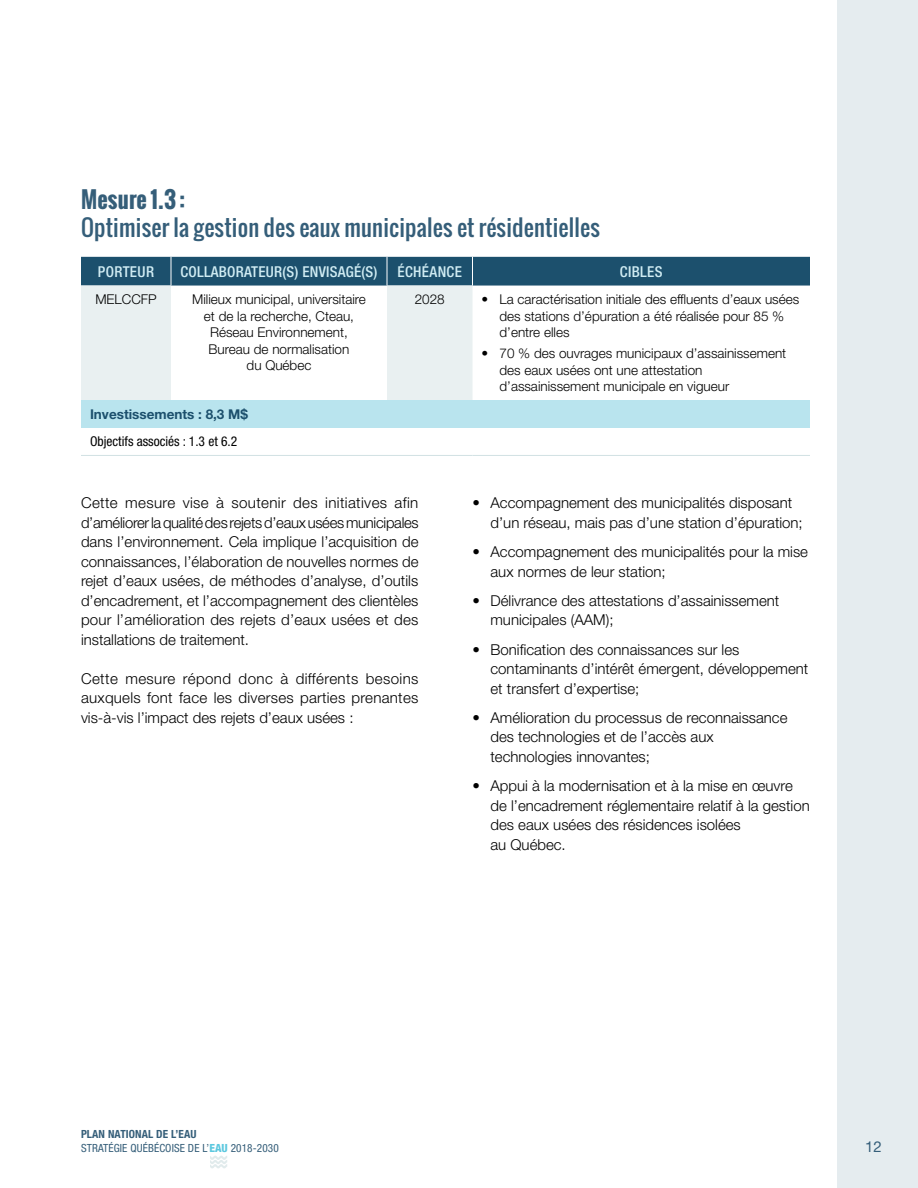
<style>
.page{position:relative;width:918px;height:1188px;background:#fff}
.page>*{position:absolute;margin:0;border:0;box-sizing:border-box;transform-origin:0 0}
.t1{font:22.5px/28.5px "Oswald";letter-spacing:.01em;color:#355e79}
.t2{font:300 15px/19.5px "Helvetica Neue LT Std";color:#000}
.TH{font:500 condensed 15px "Helvetica Neue LT Std";letter-spacing:.015em;color:#d0ecf3}
.t3{font:15px "Helvetica Neue LT Std";color:#355e79}
.TD{font:300 13.5px/16.5px "Helvetica Neue LT Std";color:#000}
.TD-2{font:condensed 13.5px "Helvetica Neue LT Std";color:#000}
.TD-3{font:700 13.5px "Helvetica Neue LT Std";color:#1c506d}
.t4{font:condensed 11.25px/13.5px "Helvetica Neue LT Std";letter-spacing:.01em;color:#355e79}
.s1{font-weight:700}
.s2{font-weight:800;color:#5cc8df}
</style>
<div class="page">
<div style="left:837px;top:0;width:81px;height:1188px;background:#e5ecef"></div>
<svg style="left:210px;top:1156px;width:17px;height:12px"></svg>
<svg style="left:81px;top:286px;width:391px;height:114px"></svg>
<div style="left:81px;top:400px;width:729px;height:28px;background:#b9e4ee"></div>
<hr style="left:81px;top:455px;width:90px;height:1px;background:#d2e1e3">
<hr style="left:171px;top:455px;width:216px;height:1px;background:#d2e1e3">
<hr style="left:387px;top:455px;width:85px;height:1px;background:#d2e1e3">
<hr style="left:472px;top:455px;width:338px;height:1px;background:#d2e1e3">
<div style="left:81px;top:257px;width:729px;height:29px;background:#1c506d"></div>
<h4 class="t1" style="left:81px;top:185px;width:520px"><span class="s1">Mesure 1.3 :<br></span>Optimiser la gestion des eaux municipales et résidentielles</h4>
<p class="TH" style="left:98px;top:262px;width:58px">PORTEUR</p>
<p class="TH" style="left:181px;top:262px;width:198px">COLLABORATEUR(S) ENVISAGÉ(S)</p>
<p class="TH" style="left:397px;top:262px;width:66px">ÉCHÉANCE</p>
<p class="TH" style="left:620px;top:262px;width:44px">CIBLES</p>
<p class="TD" style="left:95px;top:291px;width:63px">MELCCFP</p>
<p class="TD" style="left:192px;top:291px;width:175px;text-align:center">Milieux municipal, universitaire et de la recherche, Cteau,<br>Réseau Environnement,<br>Bureau de normalisation<br>du Québec</p>
<p class="TD" style="left:415px;top:291px;width:32px">2028</p>
<p class="TD" style="left:500px;top:291px;width:301px;text-indent:-18px">• La caractérisation initiale des effluents d’eaux usées des stations d’épuration a été réalisée pour 85 % d’entre elles</p>
<p class="TD" style="left:500px;top:345px;width:288px;text-indent:-18px">• 70 % des ouvrages municipaux d’assainissement des eaux usées ont une attestation d’assainissement municipale en vigueur</p>
<p class="TD-3" style="left:90px;top:406px;width:160px">Investissements : 8,3 M$</p>
<p class="TD-2" style="left:90px;top:434px;width:149px">Objectifs associés : 1.3 et 6.2</p>
<p class="t2" style="left:81px;top:493px;width:339px;text-align:justify">Cette mesure vise à soutenir des initiatives afin d’améliorer la qualité des rejets d’eaux usées municipales dans l’environnement. Cela implique l’acquisition de connaissances, l’élaboration de nouvelles normes de rejet d’eaux usées, de méthodes d’analyse, d’outils d’encadrement, et l’accompagnement des clientèles pour l’amélioration des rejets d’eaux usées et des installations de traitement.</p>
<p class="t2" style="left:81px;top:668px;width:339px;text-align:justify">Cette mesure répond donc à différents besoins auxquels font face les diverses parties prenantes vis‑à‑vis l’impact des rejets d’eaux usées :</p>
<p class="t2" style="left:490px;top:493px;width:314px;text-indent:-18px">• Accompagnement des municipalités disposant d’un réseau, mais pas d’une station d’épuration;</p>
<p class="t2" style="left:490px;top:542px;width:319px;text-indent:-18px">• Accompagnement des municipalités pour la mise aux normes de leur station;</p>
<p class="t2" style="left:490px;top:590px;width:290px;text-indent:-18px">• Délivrance des attestations d’assainissement municipales (AAM);</p>
<p class="t2" style="left:490px;top:639px;width:319px;text-indent:-18px">• Bonification des connaissances sur les contaminants d’intérêt émergent, développement et transfert d’expertise;</p>
<p class="t2" style="left:490px;top:707px;width:299px;text-indent:-18px">• Amélioration du processus de reconnaissance des technologies et de l’accès aux technologies innovantes;</p>
<p class="t2" style="left:490px;top:776px;width:321px;text-indent:-18px">• Appui à la modernisation et à la mise en œuvre de l’encadrement réglementaire relatif à la gestion des eaux usées des résidences isolées<br>au Québec.</p>
<p class="t4" style="left:81px;top:1128px;width:199px"><span class="s1">PLAN NATIONAL DE L’EAU<br></span>STRATÉGIE QUÉBÉCOISE DE L’<span class="s2">EAU</span> 2018-2030</p>
<p class="t3" style="left:865px;top:1138px;width:18px">12</p>
</div>
